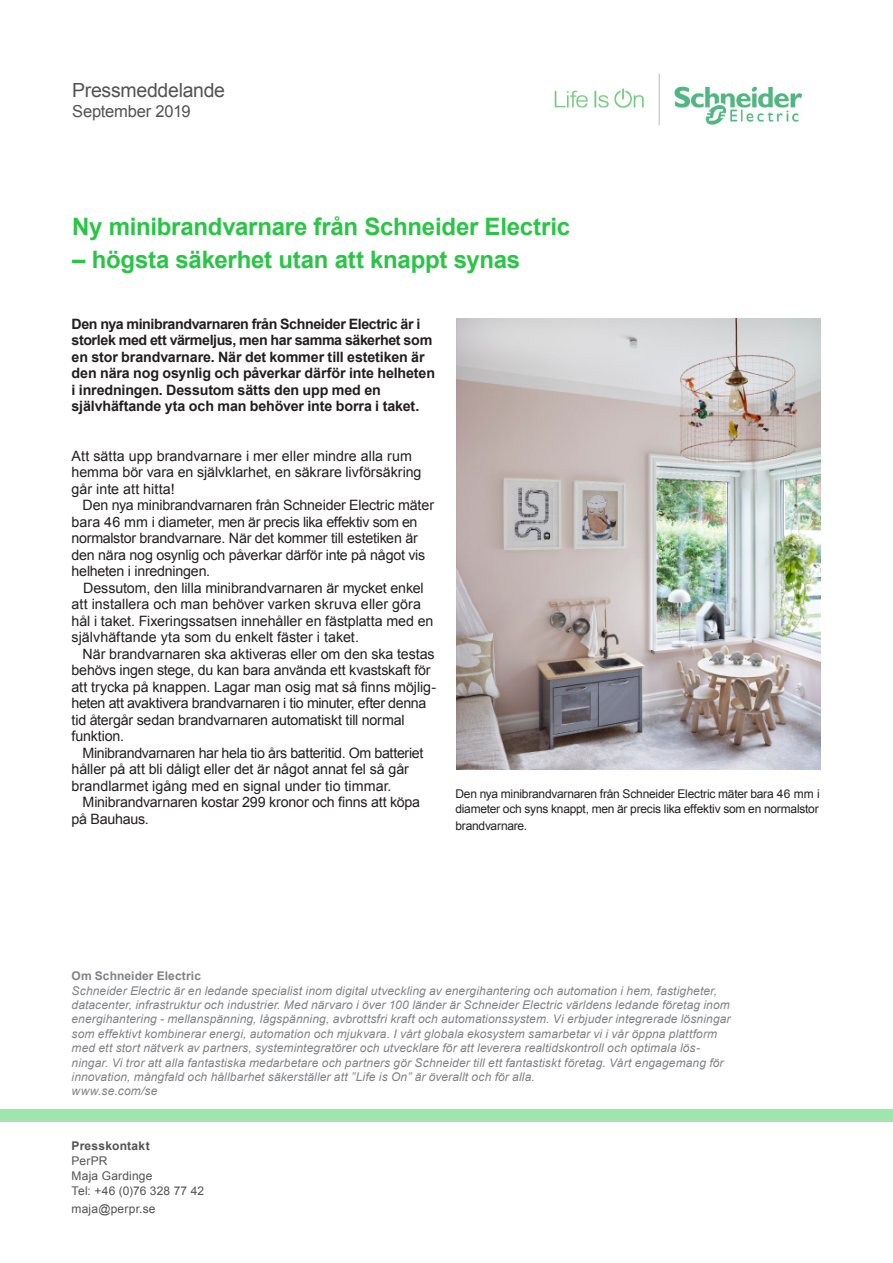
<style>
.page{position:relative;width:893px;height:1263px;background:#fff}
.page>*{position:absolute;margin:0;border:0;box-sizing:border-box;transform-origin:0 0}
.t1{font:700 24px "Arial";letter-spacing:-.01em;color:#2ac547}
.t2{font:19.5px "Arial";letter-spacing:-.015em;color:#535355}
.t3{font:16.5px "Arial";letter-spacing:-.01em;color:#535355}
.t4{font:14.25px/16.5px "Arial";letter-spacing:-.01em;color:#231f20}
.t5{font:700 14.25px/16.5px "Arial";letter-spacing:-.01em;color:#231f20}
.t6{font:italic 12px/14.4px "Arial";letter-spacing:.01em;color:#808285}
.t7{font:12px/15px "Arial";letter-spacing:-.02em;color:#231f20}
.t8{font:12px "Arial";letter-spacing:.015em;color:#535355}
.t9{font:700 12px "Arial";letter-spacing:.01em;color:#808285}
.t10{font:700 12px "Arial";letter-spacing:.02em;color:#535355}
</style>
<div class="page">
<div style="left:0;top:1109px;width:893px;height:12px;background:#a0e5ae"></div>
<img style="left:456px;top:318px;width:365px;height:452px">
<img style="left:554px;top:73px;width:249px;height:53px">
<p class="t2" style="left:72px;top:77px;width:154px">Pressmeddelande</p>
<p class="t3" style="left:72px;top:100px;width:120px">September 2019</p>
<p class="t1" style="left:72px;top:211px;width:499px">Ny minibrandvarnare från Schneider Electric</p>
<p class="t1" style="left:72px;top:244px;width:449px">– högsta säkerhet utan att knappt synas</p>
<p class="t5" style="left:72px;top:316px;width:365px">Den nya minibrandvarnaren från Schneider Electric är i storlek med ett värmeljus, men har samma säkerhet som en stor brandvarnare. När det kommer till estetiken är den nära nog osynlig och påverkar därför inte helheten i inredningen. Dessutom sätts den upp med en självhäftande yta och man behöver inte borra i taket.</p>
<p class="t4" style="left:72px;top:447px;width:351px">Att sätta upp brandvarnare i mer eller mindre alla rum hemma bör vara en självklarhet, en säkrare livförsäkring går inte att hitta!</p>
<p class="t4" style="left:72px;top:497px;width:364px;text-indent:11px">Den nya minibrandvarnaren från Schneider Electric mäter bara 46 mm i diameter, men är precis lika effektiv som en normalstor brandvarnare. När det kommer till estetiken är den nära nog osynlig och påverkar därför inte på något vis helheten i inredningen.</p>
<p class="t4" style="left:72px;top:579px;width:363px;text-indent:11px">Dessutom, den lilla minibrandvarnaren är mycket enkel att installera och man behöver varken skruva eller göra hål i taket. Fixeringssatsen innehåller en fästplatta med en självhäftande yta som du enkelt fäster i taket.</p>
<p class="t4" style="left:72px;top:645px;width:366px;text-indent:11px">När brandvarnaren ska aktiveras eller om den ska testas behövs ingen stege, du kan bara använda ett kvastskaft för att trycka på knappen. Lagar man osig mat så finns möjlig&shy;heten att avaktivera brandvarnaren i tio minuter, efter denna tid återgår sedan brandvarnaren automatiskt till normal funktion.</p>
<p class="t4" style="left:72px;top:744px;width:353px;text-indent:11px">Minibrandvarnaren har hela tio års batteritid. Om batteriet håller på att bli dåligt eller det är något annat fel så går brandlarmet igång med en signal under tio timmar.</p>
<p class="t4" style="left:72px;top:794px;width:350px;text-indent:11px">Minibrandvarnaren kostar 299 kronor och finns att köpa på Bauhaus.</p>
<p class="t7" style="left:455px;top:787px;width:366px">Den nya minibrandvarnaren från Schneider Electric mäter bara 46 mm i diameter och syns knappt, men är precis lika effektiv som en normalstor</p>
<p class="t7" style="left:455px;top:818px;width:73px">brandvarnare.</p>
<p class="t9" style="left:72px;top:968px;width:131px">Om Schneider Electric</p>
<p class="t6" style="left:72px;top:983px;width:661px">Schneider Electric är en ledande specialist inom digital utveckling av energihantering och automation i hem, fastigheter, datacenter, infrastruktur och industrier. Med närvaro i över 100 länder är Schneider Electric världens ledande företag inom energihantering - mellanspänning, lågspänning, avbrottsfri kraft och automationssystem. Vi erbjuder integrerade lösningar som effektivt kombinerar energi, automation och mjukvara. I vårt globala ekosystem samarbetar vi i vår öppna plattform med ett stort nätverk av partners, systemintegratörer och utvecklare för att leverera realtidskontroll och optimala lös&shy;ningar. Vi tror att alla fantastiska medarbetare och partners gör Schneider till ett fantastiskt företag. Vårt engagemang för innovation, mångfald och hållbarhet säkerställer att ”Life is On” är överallt och för alla.</p>
<p class="t6" style="left:72px;top:1084px;width:87px">www.se.com/se</p>
<p class="t10" style="left:72px;top:1138px;width:80px">Presskontakt</p>
<p class="t8" style="left:72px;top:1153px;width:38px">PerPR</p>
<p class="t8" style="left:72px;top:1168px;width:82px">Maja Gardinge</p>
<p class="t8" style="left:72px;top:1183px;width:134px">Tel: +46 (0)76 328 77 42</p>
<p class="t8" style="left:72px;top:1200px;width:86px">maja@perpr.se</p>
</div>
